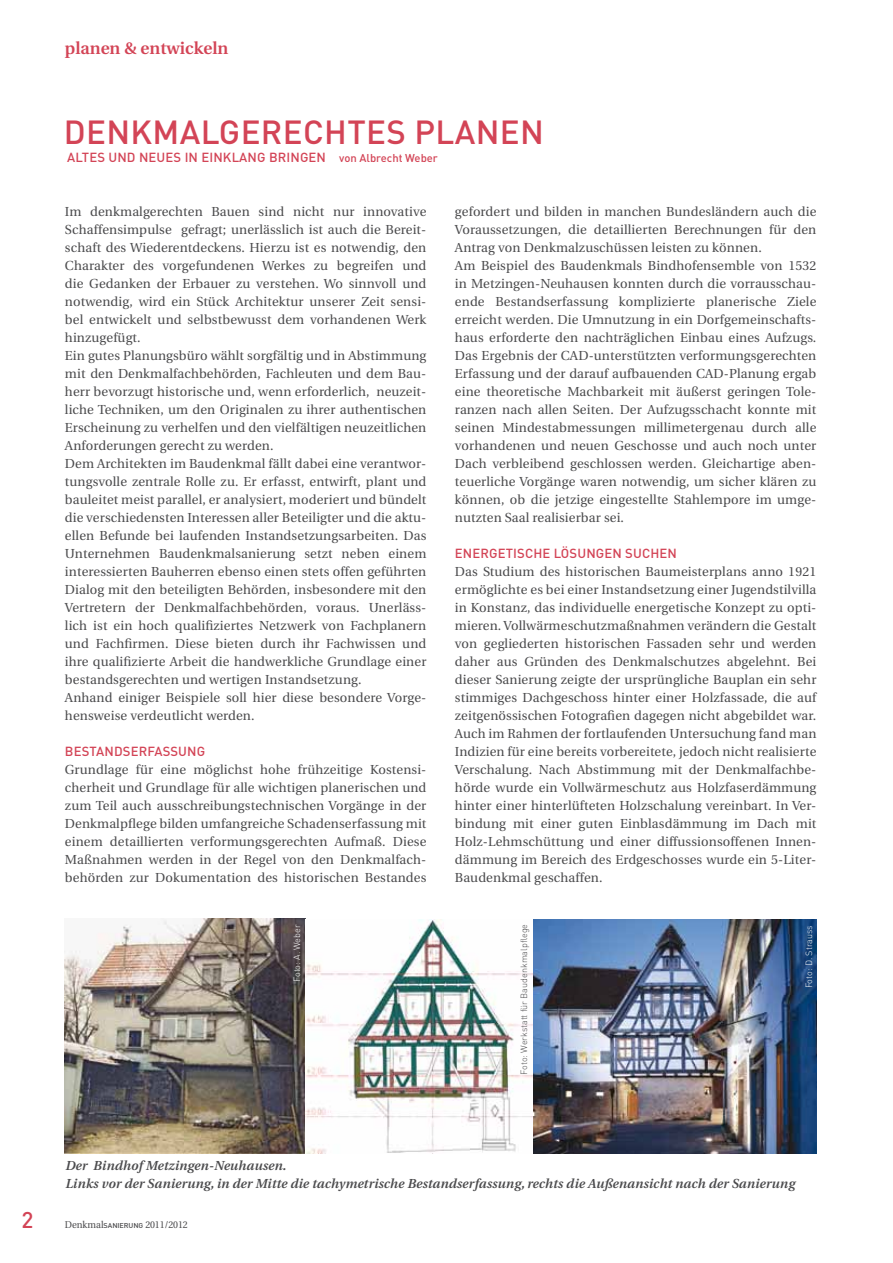
<style>
.page{position:relative;width:893px;height:1263px;background:#fff}
.page>*{position:absolute;margin:0;border:0;box-sizing:border-box;transform-origin:0 0}
.t1{font:500 33px "DIN";letter-spacing:.01em;color:#d34456}
.t2{font:500 22.5px "DIN";color:#d34456}
.t3{font:600 17.25px "Utopia";color:#d34456}
.t4{font:13.05px/18px "Utopia";letter-spacing:.01em;color:#4b4b4d}
.t5{font:italic 600 13.05px/18px "Utopia";letter-spacing:.01em;color:#4b4b4d}
.t6{font:500 13.05px "DIN";letter-spacing:.01em;color:#d34456}
.t7{font:9.75px "Utopia";letter-spacing:-.015em;color:#4b4b4d;scale:.95 1}
.t8{font:300 9px "DIN";color:#4b4b4d}
.t9{font:300 9px "DIN";color:#fff}
.s1{font-size:11.25px}
.s2{font-family:"DIN";font-weight:500;font-size:6.9px}
</style>
<div class="page">
<img style="left:65px;top:918px;width:751px;height:235px">
<h3 class="t3" style="left:65px;top:39px;width:165px">planen &amp; entwickeln</h3>
<h1 class="t1" style="left:64px;top:111px;width:482px">DENKMALGERECHTES PLANEN</h1>
<p class="t6" style="left:67px;top:149px;width:372px">ALTES UND N EUES IN EINKLANG B RINGEN <span class="s1">VON ALBRECHT WEBER</span></p>
<p class="t4" style="left:65px;top:203px;width:363px">Im denkmalgerechten Bauen sind nicht nur innovative Schaffensimpulse gefragt; unerlässlich ist auch die Bereit&shy;schaft des Wiederentdeckens. Hierzu ist es notwendig, den Charakter des vorgefundenen Werkes zu begreifen und die Gedanken der Erbauer zu verstehen. Wo sinnvoll und notwendig, wird ein Stück Architektur unserer Zeit sensi&shy;bel entwickelt und selbstbewusst dem vorhandenen Werk hinzugefügt.<br>Ein gutes Planungsbüro wählt sorgfältig und in Abstimmung mit den Denkmalfachbehörden, Fachleuten und dem Bau&shy;herr bevorzugt historische und, wenn erforderlich, neuzeit&shy;liche Techniken, um den Originalen zu ihrer authentischen Erscheinung zu verhelfen und den vielfältigen neuzeitlichen Anforderungen gerecht zu werden.<br>Dem Architekten im Baudenkmal fällt dabei eine verantwor&shy;tungsvolle zentrale Rolle zu. Er erfasst, entwirft, plant und bauleitet meist parallel, er analysiert, moderiert und bündelt die verschiedensten Interessen aller Beteiligter und die aktu&shy;ellen Befunde bei laufenden Instandsetzungsarbeiten. Das Unternehmen Baudenkmalsanierung setzt neben einem interessierten Bauherren ebenso einen stets offen geführten Dialog mit den beteiligten Behörden, insbesondere mit den Vertretern der Denkmalfachbehörden, voraus. Unerläss&shy;lich ist ein hoch qualifiziertes Netzwerk von Fachplanern und Fachfirmen. Diese bieten durch ihr Fachwissen und ihre qualifizierte Arbeit die handwerkliche Grundlage einer bestandsgerechten und wertigen Instandsetzung.<br>Anhand einiger Beispiele soll hier diese besondere Vorge&shy;hensweise verdeutlicht werden.</p>
<p class="t6" style="left:65px;top:743px;width:142px">BESTANDSERFASSUNG</p>
<p class="t4" style="left:65px;top:761px;width:363px;text-align:justify">Grundlage für eine möglichst hohe frühzeitige Kostensi&shy;cherheit und Grundlage für alle wichtigen planerischen und zum Teil auch ausschreibungstechnischen Vorgänge in der Denkmalpflege bilden umfangreiche Schadenserfassung mit einem detaillierten verformungsgerechten Aufmaß. Diese Maßnahmen werden in der Regel von den Denkmalfach&shy;behörden zur Dokumentation des historischen Bestandes</p>
<p class="t9" style="left:291px;top:982px;width:59px;rotate:-90deg">Foto: A. Weber</p>
<p class="t4" style="left:455px;top:203px;width:363px">gefordert und bilden in manchen Bundesländern auch die Voraussetzungen, die detaillierten Berechnungen für den Antrag von Denkmalzuschüssen leisten zu können.<br>Am Beispiel des Baudenkmals Bindhofensemble von 1532 in Metzingen-Neuhausen konnten durch die vorrausschau&shy;ende Bestandserfassung komplizierte planerische Ziele erreicht werden. Die Umnutzung in ein Dorfgemeinschafts&shy;haus erforderte den nachträglichen Einbau eines Aufzugs.<br>Das Ergebnis der CAD-unterstützten verformungsgerechten Erfassung und der darauf aufbauenden CAD-Planung ergab eine theoretische Machbarkeit mit äußerst geringen Tole&shy;ranzen nach allen Seiten. Der Aufzugsschacht konnte mit seinen Mindestabmessungen millimetergenau durch alle vorhandenen und neuen Geschosse und auch noch unter Dach verbleibend geschlossen werden. Gleichartige aben&shy;teuerliche Vorgänge waren notwendig, um sicher klären zu können, ob die jetzige eingestellte Stahlempore im umge&shy;nutzten Saal realisierbar sei.</p>
<p class="t6" style="left:455px;top:545px;width:224px">ENERGETISCHE LÖSUNGEN SUCHEN</p>
<p class="t4" style="left:455px;top:563px;width:363px;text-align:justify">Das Studium des historischen Baumeisterplans anno 1921 ermöglichte es bei einer Instandsetzung einer Jugendstilvilla in Konstanz, das individuelle energetische Konzept zu opti&shy;mieren. Vollwärmeschutzmaßnahmen verändern die Gestalt von gegliederten historischen Fassaden sehr und werden daher aus Gründen des Denkmalschutzes abgelehnt. Bei dieser Sanierung zeigte der ursprüngliche Bauplan ein sehr stimmiges Dachgeschoss hinter einer Holzfassade, die auf zeitgenössischen Fotografien dagegen nicht abgebildet war.<br>Auch im Rahmen der fortlaufenden Untersuchung fand man Indizien für eine bereits vorbereitete, jedoch nicht realisierte Verschalung. Nach Abstimmung mit der Denkmalfachbe&shy;hörde wurde ein Vollwärmeschutz aus Holzfaserdämmung hinter einer hinterlüfteten Holzschalung vereinbart. In Ver&shy;bindung mit einer guten Einblasdämmung im Dach mit Holz-Lehmschüttung und einer diffussionsoffenen Innen&shy;dämmung im Bereich des Erdgeschosses wurde ein 5-Liter-Baudenkmal geschaffen.</p>
<p class="t8" style="left:518px;top:1075px;width:152px;rotate:-90deg">Foto: Werkstatt für Baudenkmalpflege</p>
<p class="t9" style="left:803px;top:988px;width:65px;rotate:-90deg">Foto: D. Strauss</p>
<p class="t5" style="left:65px;top:1157px;width:731px">Der Bindhof Metzingen-Neuhausen.<br>Links vor der Sanierung, in der Mitte die tachymetrische Bestandserfassung, rechts die Außenansicht nach der Sanierung</p>
<h2 class="t2" style="left:22px;top:1206px;width:13px">2</h2>
<p class="t7" style="left:65px;top:1220px;width:131px">Denkmal<span class="s2">SANIERUNG</span> 2011/2012</p>
</div>
